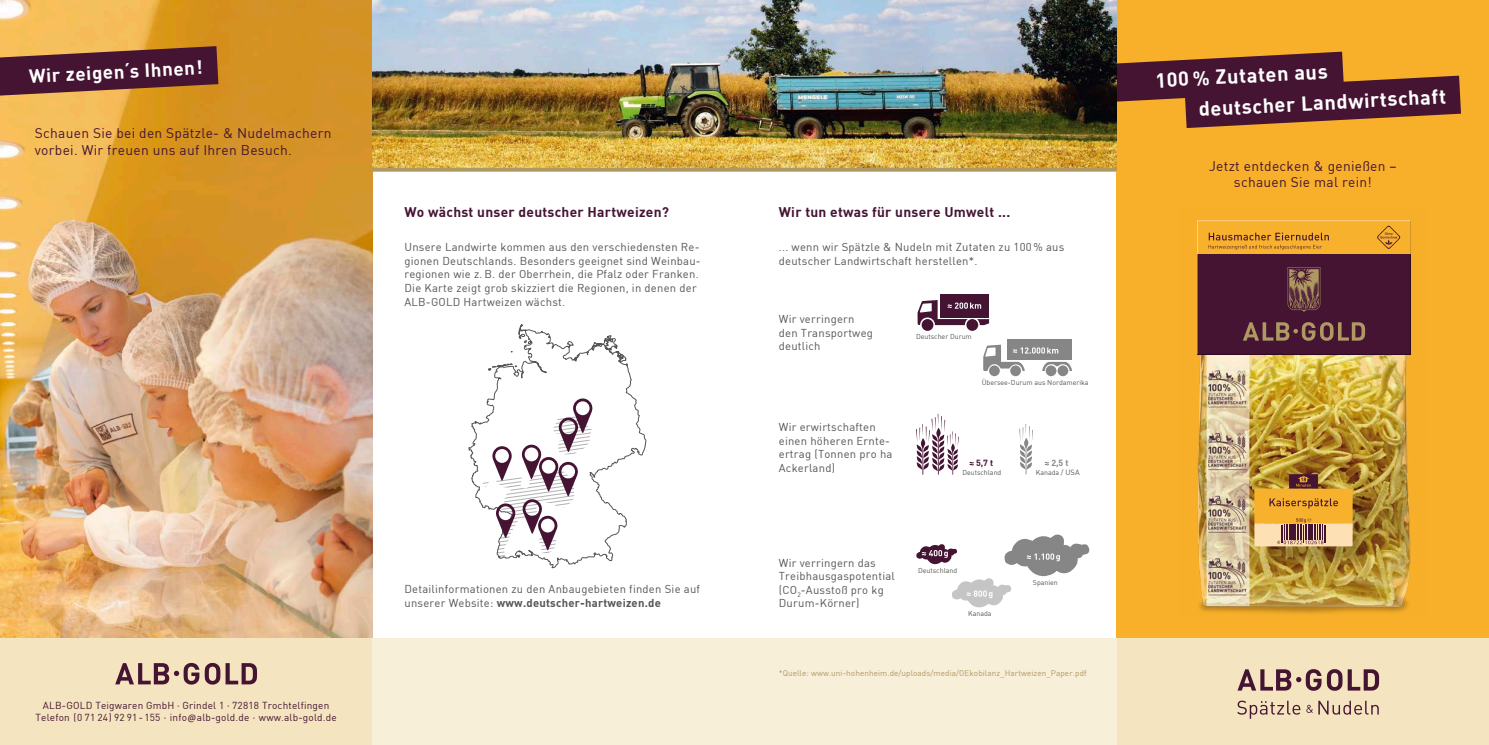
<style>
.page{position:relative;width:1489px;height:745px;background:#fff}
.page>*{position:absolute;margin:0;border:0;box-sizing:border-box;transform-origin:0 0}
.t1{font:700 20px/31px "DIN";color:#fff}
.t2{font:700 18.75px "DIN";color:#fff}
.t3{font:13.75px/16.5px "DIN";letter-spacing:.02em;color:#451433;text-align:center}
.t4{font:700 13.75px "DIN";letter-spacing:.02em;color:#451433}
.t5{font:11.25px/13.5px "DIN";letter-spacing:.02em;color:#555}
.t6{font:10px/12px "DIN";letter-spacing:.02em;color:#451433;text-align:center}
.t7{font:700 8.75px "DIN";color:#451433}
.t8{font:700 8.75px "DIN";color:#868686}
.t9{font:8.12px "DIN";letter-spacing:.01em;color:#ae9963}
.t10{font:7px "DIN";color:#555}
.s1{font-family:"Calibri"}
.s2{font-weight:700}
.s3{font-size:7.5px}
</style>
<div class="page">
<div style="left:1116px;top:0;width:372px;height:638px;background:#f8b02a"></div>
<img style="left:0;top:0;width:372px;height:638px">
<svg style="left:468px;top:324px;width:178px;height:244px"></svg>
<div style="left:1006px;top:339px;width:65px;height:21px;background:#868686"></div>
<div style="left:1057px;top:365px;width:11px;height:11px;background:#868686;border-radius:50%"></div>
<div style="left:1010px;top:365px;width:10px;height:11px;background:#868686;border-radius:50%"></div>
<div style="left:989px;top:365px;width:10px;height:11px;background:#868686;border-radius:50%"></div>
<div style="left:1045px;top:365px;width:11px;height:11px;background:#868686;border-radius:50%"></div>
<svg style="left:983px;top:344px;width:88px;height:27px"></svg>
<div style="left:940px;top:294px;width:49px;height:23px;background:#451433"></div>
<div style="left:966px;top:319px;width:12px;height:11px;background:#451433;border-radius:50%"></div>
<div style="left:921px;top:319px;width:12px;height:11px;background:#451433;border-radius:50%"></div>
<svg style="left:917px;top:300px;width:72px;height:25px"></svg>
<svg style="left:916px;top:534px;width:174px;height:73px"></svg>
<img style="left:1197px;top:354px;width:214px;height:260px">
<svg style="left:1197px;top:220px;width:214px;height:134px"></svg>
<div style="left:1261px;top:481px;width:112px;height:86px;background:#000;opacity:.15"></div>
<svg style="left:1254px;top:474px;width:98px;height:72px"></svg>
<svg style="left:1116px;top:52px;width:344px;height:76px"></svg>
<img style="left:372px;top:0;width:744px;height:168px">
<hr style="left:372px;top:168px;width:744px;height:3px;background:#ae9963">
<div style="left:0;top:638px;width:1488px;height:106px;background:#f4e4bf"></div>
<div style="left:372px;top:638px;width:744px;height:106px;background:#f8efd9"></div>
<svg style="left:115px;top:663px;width:142px;height:21px"></svg>
<svg style="left:1237px;top:700px;width:141px;height:18px"></svg>
<svg style="left:1237px;top:669px;width:141px;height:21px"></svg>
<svg style="left:0;top:46px;width:218px;height:49px;background:#693636"></svg>
<svg style="left:1019px;top:424px;width:13px;height:50px"></svg>
<svg style="left:916px;top:414px;width:42px;height:60px"></svg>
<svg style="left:969px;top:462px;width:4px;height:3px"></svg>
<svg style="left:1044px;top:462px;width:5px;height:3px"></svg>
<h2 class="t2" style="left:28px;top:64px;width:175px;rotate:-3deg">Wir zeigen´s Ihnen!</h2>
<p class="t3" style="left:35px;top:125px;width:298px;text-align:left">Schauen Sie bei den Spätzle- &amp; Nudelmachern vorbei. Wir freuen uns auf Ihren Besuch.</p>
<p class="t6" style="left:36px;top:698px;width:302px">ALB-GOLD Teigwaren GmbH <span class="s1">·</span> Grindel 1 <span class="s1">·</span> 72818 Trochtelfingen<br>Telefon (0 71 24) 92 91-155 <span class="s1">·</span> info<span class="s1">@</span>alb-gold.de <span class="s1">·</span> www.alb-gold.de</p>
<p class="t4" style="left:404px;top:203px;width:266px">Wo wächst unser deutscher Hartweizen?</p>
<p class="t4" style="left:778px;top:203px;width:233px">Wir tun etwas für unsere Umwelt ...</p>
<p class="t5" style="left:778px;top:240px;width:287px">... wenn wir Spätzle &amp; Nudeln mit Zutaten zu 100 % aus deutscher Landwirtschaft herstellen*.</p>
<p class="t5" style="left:404px;top:240px;width:298px">Unsere Landwirte kommen aus den verschiedensten Re&shy;gionen Deutschlands. Besonders geeignet sind Weinbau&shy;regionen wie z.B. der Oberrhein, die Pfalz oder Franken.<br>Die Karte zeigt grob skizziert die Regionen, in denen der ALB-GOLD Hartweizen wächst.</p>
<p class="t5" style="left:404px;top:581px;width:297px">Detailinformationen zu den Anbaugebieten finden Sie auf unserer Website: <span class="s2">www.deutscher-hartweizen.de</span></p>
<p class="t5" style="left:778px;top:312px;width:96px">Wir verringern den Transportweg deutlich</p>
<p class="t5" style="left:778px;top:420px;width:115px">Wir erwirtschaften einen höheren Ernte&shy;ertrag (Tonnen pro ha<br>Ackerland)</p>
<p class="t10" style="left:916px;top:332px;width:57px">Deutscher Durum</p>
<p class="t10" style="left:981px;top:377px;width:108px">Übersee-Durum aus Nordamerika</p>
<p class="t7" style="left:976px;top:457px;width:19px">5,7 t</p>
<p class="t8" style="left:1051px;top:457px;width:19px">2,5 t</p>
<p class="t10" style="left:962px;top:468px;width:41px">Deutschland</p>
<p class="t10" style="left:1035px;top:468px;width:45px">Kanada <span class="s3">/ USA</span></p>
<p class="t5" style="left:778px;top:555px;width:118px">Wir verringern das<br>Treibhausgaspotential (CO<sub>2</sub>-Ausstoß pro kg<br>Durum-Körner)</p>
<p class="t10" style="left:918px;top:565px;width:41px">Deutschland</p>
<p class="t10" style="left:968px;top:608px;width:25px">Kanada</p>
<p class="t10" style="left:1032px;top:577px;width:27px">Spanien</p>
<p class="t9" style="left:778px;top:667px;width:309px">*Quelle: www.uni-hohenheim.de/uploads/media/OEkobilanz_Hartweizen_Paper.pdf</p>
<h1 class="t1" style="left:1196px;top:62px;width:249px;text-indent:-42px;rotate:-3deg">100 % Zutaten aus<br>deutscher Landwirtschaft</h1>
<p class="t3" style="left:1208px;top:157px;width:189px">Jetzt entdecken &amp; genießen – schauen Sie mal rein!</p>
</div>
